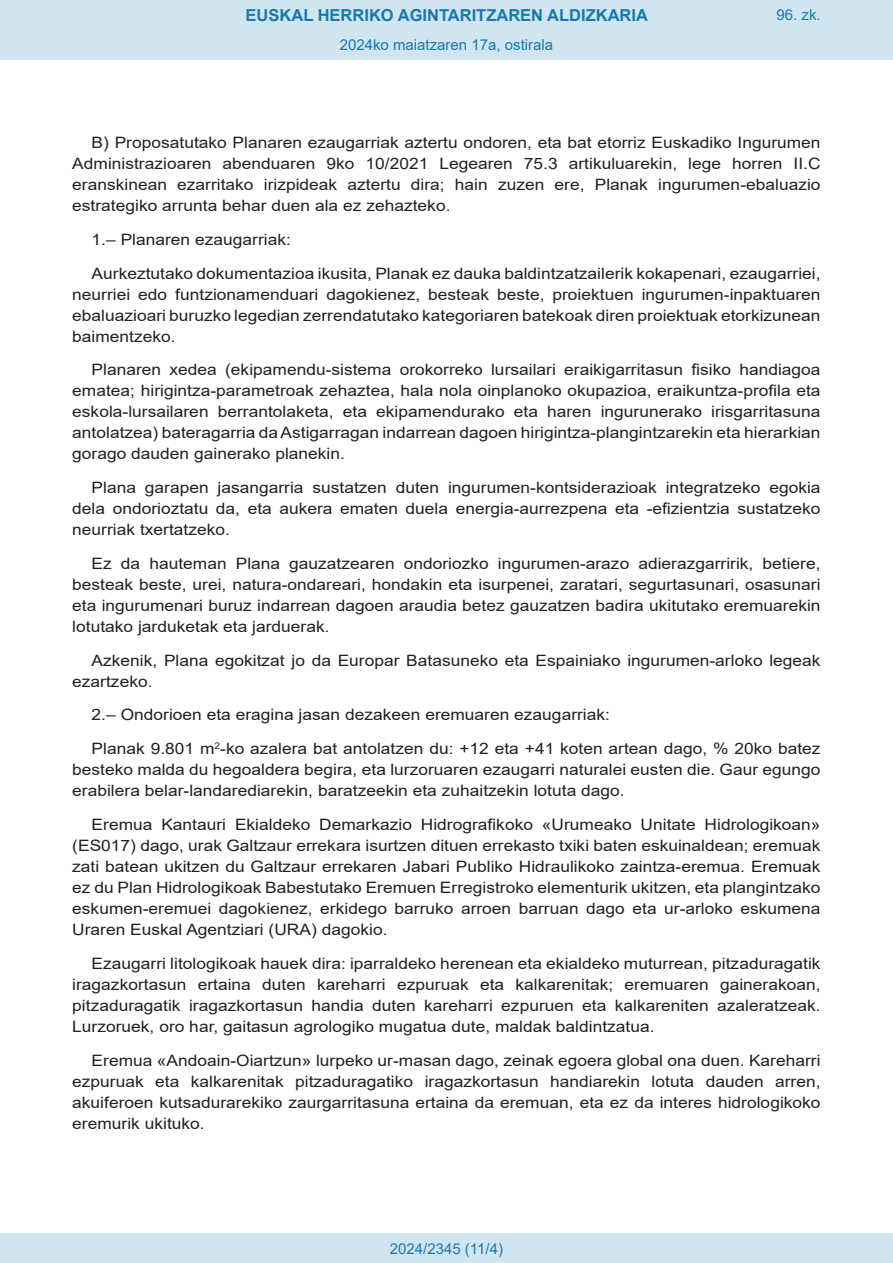
<style>
.page{position:relative;width:893px;height:1263px;background:#fff}
.page>*{position:absolute;margin:0;border:0;box-sizing:border-box;transform-origin:0 0}
.t1{font:700 16.5px "Arial";color:#1879ad}
.BOPVDetalle{font:15.6px/21px "Arial";color:#231f20;text-align:justify;scale:1.11 1}
.Paginacion_Centro{font:15px "Arial";color:#1879ad}
</style>
<div class="page">
<div style="left:0;top:0;width:893px;height:60px;background:#d0e5f0"></div>
<div style="left:0;top:1233px;width:893px;height:30px;background:#d0e5f0"></div>
<p class="t1" style="left:246px;top:3px;width:404px">EUSKAL HERRIKO AGINTARITZAREN ALDIZKARIA</p>
<p class="Paginacion_Centro" style="left:340px;top:35px;width:215px">2024ko maiatzaren 17a, ostirala</p>
<p class="Paginacion_Centro" style="left:776px;top:5px;width:46px">96. zk.</p>
<p class="BOPVDetalle" style="left:72px;top:132px;width:676px;text-indent:19px">B) Proposatutako Planaren ezaugarriak aztertu ondoren, eta bat etorriz Euskadiko Ingurumen Administrazioaren abenduaren 9ko 10/2021 Legearen 75.3 artikuluarekin, lege horren II.C eranskinean ezarritako irizpideak aztertu dira; hain zuzen ere, Planak ingurumen-ebaluazio estrategiko arrunta behar duen ala ez zehazteko.</p>
<p class="BOPVDetalle" style="left:92px;top:229px;width:181px">1.– Planaren ezaugarriak:</p>
<p class="BOPVDetalle" style="left:72px;top:263px;width:676px;text-indent:19px">Aurkeztutako dokumentazioa ikusita, Planak ez dauka baldintzatzailerik kokapenari, ezaugarriei, neurriei edo funtzionamenduari dagokienez, besteak beste, proiektuen ingurumen-inpaktuaren ebaluazioari buruzko legedian zerrendatutako kategoriaren batekoak diren proiektuak etorkizunean baimentzeko.</p>
<p class="BOPVDetalle" style="left:72px;top:359px;width:676px;text-indent:19px">Planaren xedea (ekipamendu-sistema orokorreko lursailari eraikigarritasun fisiko handiagoa ematea; hirigintza-parametroak zehaztea, hala nola oinplanoko okupazioa, eraikuntza-profila eta eskola-lursailaren berrantolaketa, eta ekipamendurako eta haren ingurunerako irisgarritasuna antolatzea) bateragarria da Astigarragan indarrean dagoen hirigintza-plangintzarekin eta hierarkian gorago dauden gainerako planekin.</p>
<p class="BOPVDetalle" style="left:72px;top:477px;width:676px;text-indent:19px">Plana garapen jasangarria sustatzen duten ingurumen-kontsiderazioak integratzeko egokia dela ondorioztatu da, eta aukera ematen duela energia-aurrezpena eta -efizientzia sustatzeko neurriak txertatzeko.</p>
<p class="BOPVDetalle" style="left:72px;top:553px;width:676px;text-indent:19px">Ez da hauteman Plana gauzatzearen ondoriozko ingurumen-arazo adierazgarririk, betiere, besteak beste, urei, natura-ondareari, hondakin eta isurpenei, zaratari, segurtasunari, osasunari eta ingurumenari buruz indarrean dagoen araudia betez gauzatzen badira ukitutako eremuarekin lotutako jarduketak eta jarduerak.</p>
<p class="BOPVDetalle" style="left:72px;top:650px;width:676px;text-indent:19px">Azkenik, Plana egokitzat jo da Europar Batasuneko eta Espainiako ingurumen-arloko legeak ezartzeko.</p>
<p class="BOPVDetalle" style="left:92px;top:704px;width:468px">2.– Ondorioen eta eragina jasan dezakeen eremuaren ezaugarriak:</p>
<p class="BOPVDetalle" style="left:72px;top:738px;width:676px;text-indent:19px">Planak 9.801 m<sup>2</sup>-ko azalera bat antolatzen du: +12 eta +41 koten artean dago, % 20ko batez besteko malda du hegoaldera begira, eta lurzoruaren ezaugarri naturalei eusten die. Gaur egungo erabilera belar-landarediarekin, baratzeekin eta zuhaitzekin lotuta dago.</p>
<p class="BOPVDetalle" style="left:72px;top:814px;width:676px;text-indent:19px">Eremua Kantauri Ekialdeko Demarkazio Hidrografikoko «Urumeako Unitate Hidrologikoan» (ES017) dago, urak Galtzaur errekara isurtzen dituen errekasto txiki baten eskuinaldean; eremuak zati batean ukitzen du Galtzaur errekaren Jabari Publiko Hidraulikoko zaintza-eremua. Eremuak ez du Plan Hidrologikoak Babestutako Eremuen Erregistroko elementurik ukitzen, eta plangintzako eskumen-eremuei dagokienez, erkidego barruko arroen barruan dago eta ur-arloko eskumena Uraren Euskal Agentziari (URA) dagokio.</p>
<p class="BOPVDetalle" style="left:72px;top:953px;width:676px;text-indent:19px">Ezaugarri litologikoak hauek dira: iparraldeko herenean eta ekialdeko muturrean, pitzaduragatik iragazkortasun ertaina duten kareharri ezpuruak eta kalkarenitak; eremuaren gainerakoan, pitzaduragatik iragazkortasun handia duten kareharri ezpuruen eta kalkareniten azaleratzeak.<br>Lurzoruek, oro har, gaitasun agrologiko mugatua dute, maldak baldintzatua.</p>
<p class="BOPVDetalle" style="left:72px;top:1049px;width:676px;text-indent:19px">Eremua «Andoain-Oiartzun» lurpeko ur-masan dago, zeinak egoera global ona duen. Kareharri ezpuruak eta kalkarenitak pitzaduragatiko iragazkortasun handiarekin lotuta dauden arren, akuiferoen kutsadurarekiko zaurgarritasuna ertaina da eremuan, eta ez da interes hidrologikoko eremurik ukituko.</p>
<p class="Paginacion_Centro" style="left:390px;top:1238px;width:115px">2024/2345 (11/4)</p>
</div>
